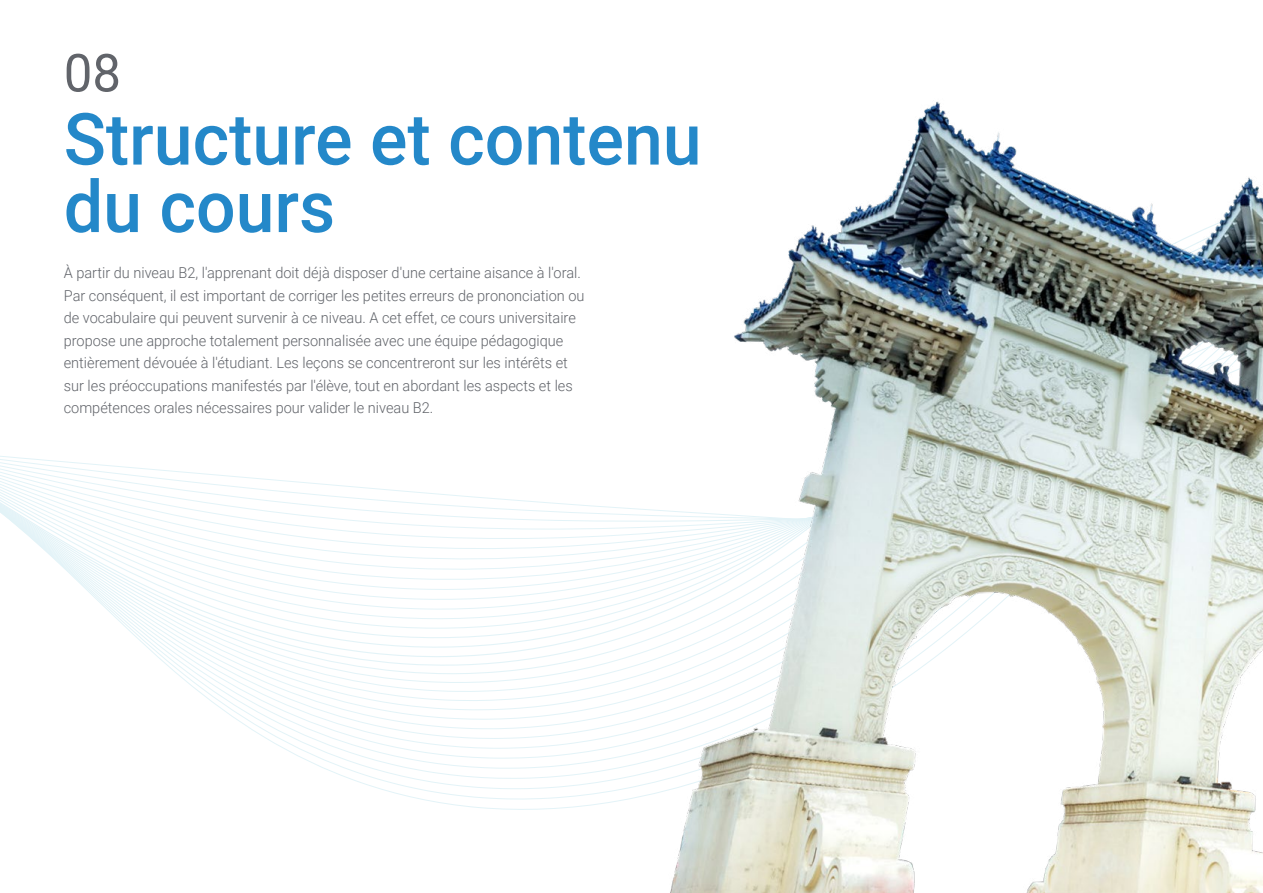
<style>
.page{position:relative;width:1263px;height:893px;background:#fff}
.page>*{position:absolute;margin:0;border:0;box-sizing:border-box;transform-origin:0 0}
.t1{font:500 72px/67.5px "Roboto";color:#2488c9}
.t2{font:52.5px "Roboto";color:#61646a}
.t3{font:300 15px/22.5px "Roboto";color:#61646a}
</style>
<div class="page">
<svg style="left:0;top:456px;width:634px;height:354px"></svg>
<img style="left:634px;top:101px;width:629px;height:792px">
<h2 class="t2" style="left:64px;top:36px;width:59px">08</h2>
<h1 class="t1" style="left:64px;top:103px;width:639px">Structure et contenu du cours</h1>
<p class="t3" style="left:64px;top:261px;width:522px">À partir du niveau B2, l'apprenant doit déjà disposer d'une certaine aisance à l'oral.<br>Par conséquent, il est important de corriger les petites erreurs de prononciation ou de vocabulaire qui peuvent survenir à ce niveau. A cet effet, ce cours universitaire propose une approche totalement personnalisée avec une équipe pédagogique entièrement dévouée à l'étudiant. Les leçons se concentreront sur les intérêts et sur les préoccupations manifestés par l'élève, tout en abordant les aspects et les compétences orales nécessaires pour valider le niveau B2.</p>
</div>
